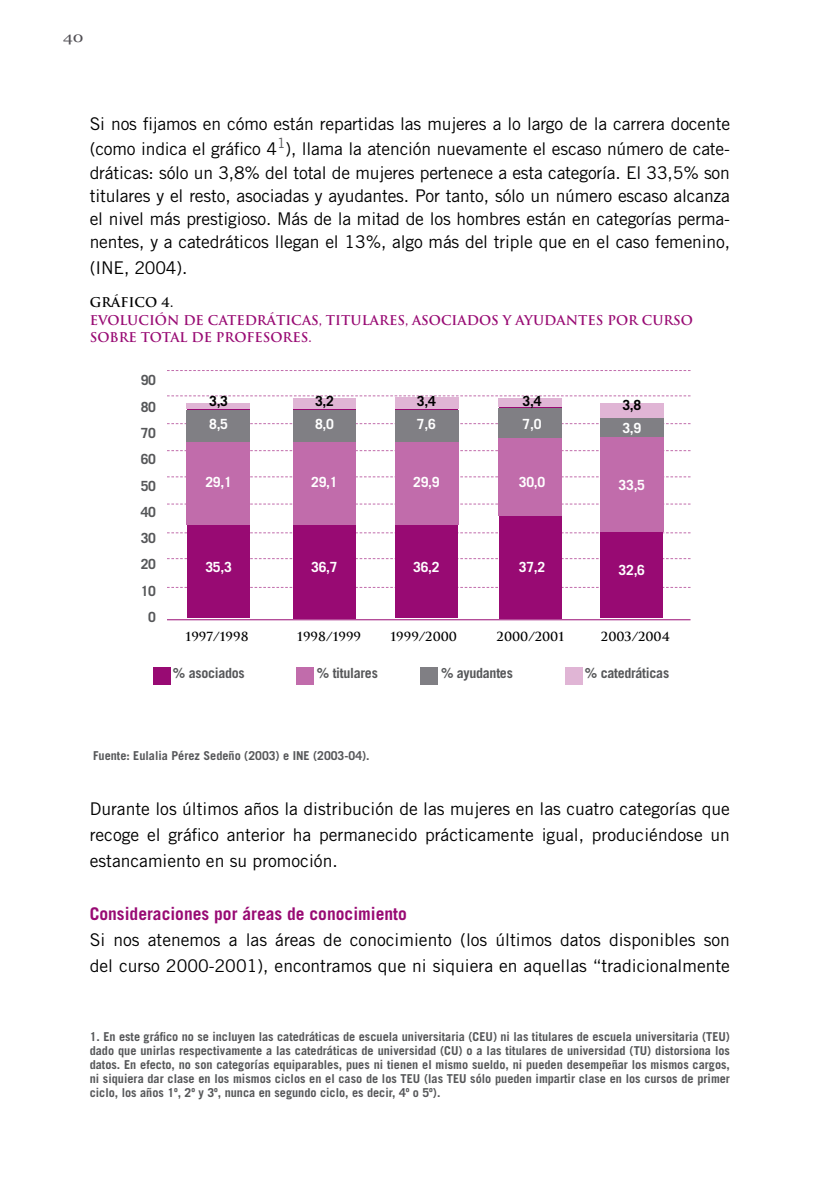
<style>
.page{position:relative;width:819px;height:1191px;background:#fff}
.page>*{position:absolute;margin:0;border:0;box-sizing:border-box;transform-origin:0 0}
.t1{font:17.5px/26.2px "Trade Gothic";color:#000;text-align:justify}
.t2{font:700 17.5px "Trade Gothic";color:#980a73}
.t3{font:17.5px "A Perfect Circle";color:#504e53}
.t4{font:700 14px/26.2px "Trade Gothic";letter-spacing:-.02em;color:#565759;text-align:center}
.t5{font:700 14px "Trade Gothic";letter-spacing:-.02em;color:#fff}
.t6{font:700 14px "Trade Gothic";color:#000}
.t7{font:700 13.12px/17.5px "Trajan";color:#980a73}
.t8{font:700 13.12px "Trajan";color:#000}
.t9{font:700 12.25px/14px "Trade Gothic";color:#565759;text-align:justify}
.t10{font:700 12.25px "Trajan";color:#000}
</style>
<div class="page">
<svg style="left:167px;top:370px;width:523px;height:1px"></svg>
<svg style="left:167px;top:395px;width:523px;height:1px"></svg>
<svg style="left:167px;top:423px;width:523px;height:1px"></svg>
<svg style="left:167px;top:450px;width:523px;height:1px"></svg>
<svg style="left:167px;top:476px;width:523px;height:1px"></svg>
<svg style="left:167px;top:503px;width:523px;height:1px"></svg>
<svg style="left:167px;top:532px;width:523px;height:1px"></svg>
<svg style="left:167px;top:558px;width:523px;height:1px"></svg>
<svg style="left:167px;top:587px;width:523px;height:1px"></svg>
<div style="left:187px;top:403px;width:62px;height:215px;background:#980a73"></div>
<div style="left:187px;top:440px;width:62px;height:84px;background:#c16cab"></div>
<div style="left:187px;top:410px;width:62px;height:32px;background:#807f84"></div>
<div style="left:187px;top:403px;width:62px;height:6px;background:#e0b5d5"></div>
<div style="left:293px;top:399px;width:63px;height:219px;background:#980a73"></div>
<div style="left:293px;top:440px;width:63px;height:84px;background:#c16cab"></div>
<div style="left:293px;top:410px;width:63px;height:32px;background:#807f84"></div>
<div style="left:293px;top:399px;width:63px;height:10px;background:#e0b5d5"></div>
<div style="left:395px;top:398px;width:63px;height:220px;background:#980a73"></div>
<div style="left:395px;top:440px;width:63px;height:84px;background:#c16cab"></div>
<div style="left:395px;top:410px;width:63px;height:32px;background:#807f84"></div>
<div style="left:395px;top:398px;width:63px;height:11px;background:#e0b5d5"></div>
<div style="left:499px;top:399px;width:62px;height:219px;background:#980a73"></div>
<div style="left:499px;top:436px;width:62px;height:79px;background:#c16cab"></div>
<div style="left:499px;top:408px;width:62px;height:30px;background:#807f84"></div>
<div style="left:499px;top:399px;width:62px;height:8px;background:#e0b5d5"></div>
<div style="left:600px;top:403px;width:63px;height:215px;background:#980a73"></div>
<div style="left:600px;top:434px;width:63px;height:98px;background:#c16cab"></div>
<div style="left:600px;top:410px;width:63px;height:27px;background:#807f84"></div>
<div style="left:600px;top:403px;width:63px;height:15px;background:#e0b5d5"></div>
<hr style="left:167px;top:619px;width:523px;height:1px;background:#980a73">
<div style="left:153px;top:667px;width:18px;height:18px;background:#980a73"></div>
<div style="left:296px;top:667px;width:17px;height:18px;background:#c16cab"></div>
<div style="left:420px;top:667px;width:18px;height:18px;background:#807f84"></div>
<div style="left:565px;top:667px;width:17px;height:18px;background:#e0b5d5"></div>
<p class="t3" style="left:63px;top:29px;width:22px">40</p>
<p class="t1" style="left:90px;top:111px;width:642px;line-height:24.5px">Si nos fijamos en cómo están repartidas las mujeres a lo largo de la carrera docente (como indica el gráfico 4<sup>1</sup>), llama la atención nuevamente el escaso número de cate&shy;dráticas: sólo un 3,8% del total de mujeres pertenece a esta categoría. El 33,5% son</p>
<p class="t1" style="left:90px;top:184px;width:641px;line-height:22.8px">titulares y el resto, asociadas y ayudantes. Por tanto, sólo un número escaso alcanza el nivel más prestigioso. Más de la mitad de los hombres están en categorías perma&shy;nentes, y a catedráticos llegan el 13%, algo más del triple que en el caso femenino,</p>
<p class="t1" style="left:90px;top:254px;width:99px">(INE, 2004).</p>
<p class="t8" style="left:90px;top:294px;width:85px">GRÁFICO 4.</p>
<p class="t7" style="left:90px;top:311px;width:605px">EVOLUCIÓN DE CATEDRÁTICAS, TITULARES, ASOCIADOS Y AYUDANTES POR CURSO<br>SOBRE TOTAL DE PROFESORES.</p>
<p class="t4" style="left:141px;top:367px;width:17px">90<br>80<br>70<br>60<br>50<br>40<br>30<br>20<br>10<br>0</p>
<p class="t6" style="left:209px;top:393px;width:20px">3,3</p>
<p class="t5" style="left:209px;top:415px;width:20px">8,5</p>
<p class="t6" style="left:315px;top:393px;width:20px">3,2</p>
<p class="t5" style="left:315px;top:415px;width:20px">8,0</p>
<p class="t6" style="left:417px;top:393px;width:20px">3,4</p>
<p class="t5" style="left:417px;top:415px;width:20px">7,6</p>
<p class="t6" style="left:522px;top:393px;width:20px">3,4</p>
<p class="t5" style="left:522px;top:415px;width:20px">7,0</p>
<p class="t6" style="left:622px;top:396px;width:20px">3,8</p>
<p class="t5" style="left:622px;top:419px;width:20px">3,9</p>
<p class="t5" style="left:205px;top:473px;width:28px">29,1</p>
<p class="t5" style="left:311px;top:473px;width:28px">29,1</p>
<p class="t5" style="left:413px;top:473px;width:28px">29,9</p>
<p class="t5" style="left:519px;top:473px;width:28px">30,0</p>
<p class="t5" style="left:618px;top:476px;width:28px">33,5</p>
<p class="t5" style="left:205px;top:558px;width:28px">35,3</p>
<p class="t5" style="left:311px;top:558px;width:28px">36,7</p>
<p class="t5" style="left:413px;top:558px;width:28px">36,2</p>
<p class="t5" style="left:519px;top:558px;width:28px">37,2</p>
<p class="t5" style="left:618px;top:561px;width:28px">32,6</p>
<p class="t10" style="left:186px;top:629px;width:64px">1997/1998</p>
<p class="t10" style="left:297px;top:629px;width:65px">1998/1999</p>
<p class="t10" style="left:390px;top:629px;width:68px">1999/2000</p>
<p class="t10" style="left:497px;top:629px;width:69px">2000/2001</p>
<p class="t10" style="left:601px;top:629px;width:70px">2003/2004</p>
<p class="t4" style="left:173px;top:659px;width:73px">% asociados</p>
<p class="t4" style="left:317px;top:659px;width:62px">% titulares</p>
<p class="t4" style="left:441px;top:659px;width:73px">% ayudantes</p>
<p class="t4" style="left:585px;top:659px;width:86px">% catedráticas</p>
<p class="t9" style="left:93px;top:749px;width:278px">Fuente: Eulalia Pérez Sedeño (2003) e INE (2003-04).</p>
<p class="t1" style="left:90px;top:795px;width:641px">Durante los últimos años la distribución de las mujeres en las cuatro categorías que recoge el gráfico anterior ha permanecido prácticamente igual, produciéndose un estancamiento en su promoción.</p>
<p class="t2" style="left:90px;top:902px;width:318px">Consideraciones por áreas de conocimiento</p>
<p class="t1" style="left:90px;top:926px;width:641px">Si nos atenemos a las áreas de conocimiento (los últimos datos disponibles son del curso 2000-2001), encontramos que ni siquiera en aquellas “tradicionalmente</p>
<p class="t9" style="left:90px;top:1029px;width:641px">1. En este gráfico no se incluyen las catedráticas de escuela universitaria (CEU) ni las titulares de escuela universitaria (TEU) dado que unirlas respectivamente a las catedráticas de universidad (CU) o a las titulares de universidad (TU) distorsiona los datos. En efecto, no son categorías equiparables, pues ni tienen el mismo sueldo, ni pueden desempeñar los mismos cargos, ni siquiera dar clase en los mismos ciclos en el caso de los TEU (las TEU sólo pueden impartir clase en los cursos de primer ciclo, los años 1º, 2º y 3º, nunca en segundo ciclo, es decir, 4º o 5º).</p>
</div>
